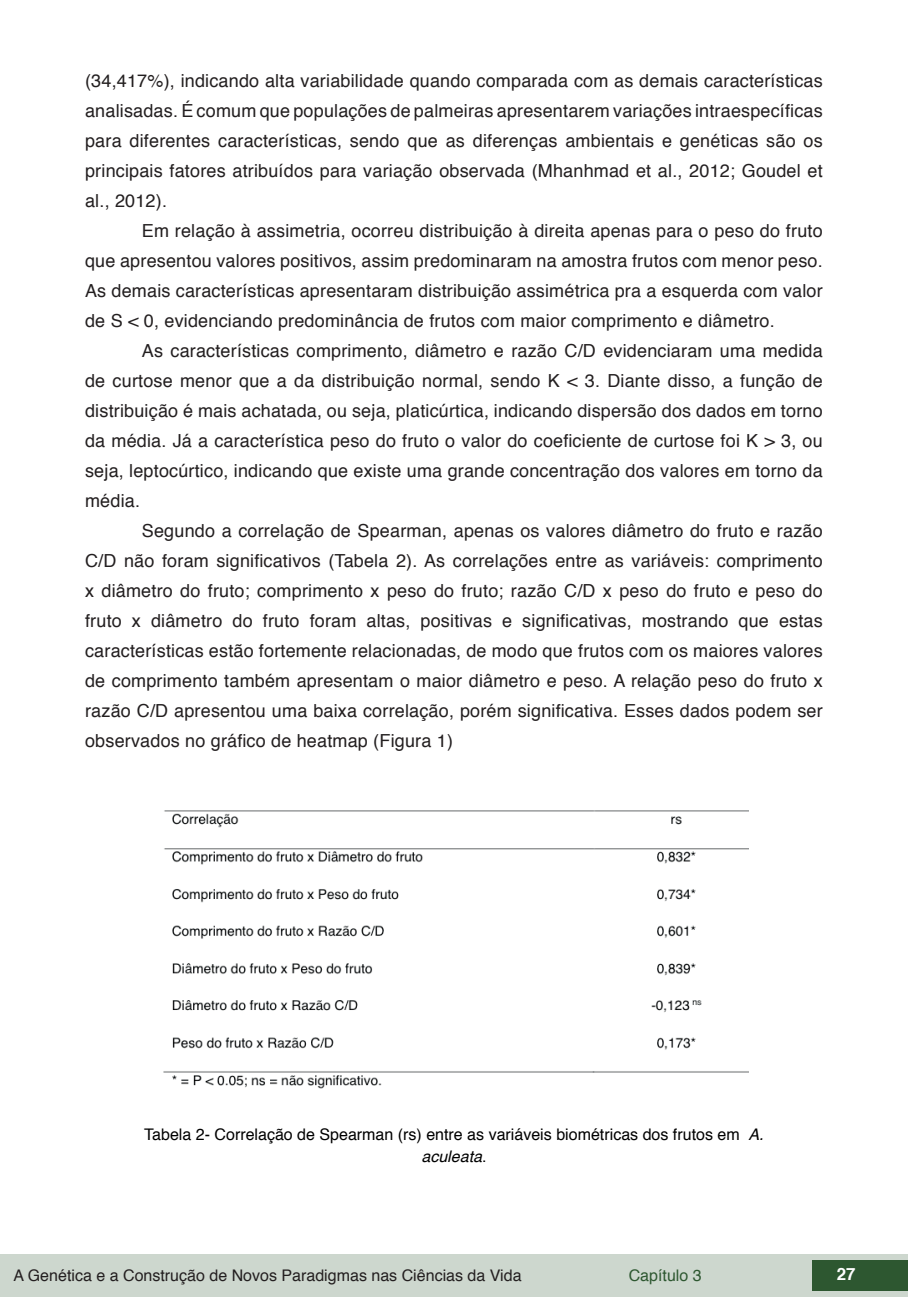
<style>
.page{position:relative;width:908px;height:1304px;background:#fff}
.page>*{position:absolute;margin:0;border:0;box-sizing:border-box;transform-origin:0 0}
.t1{font:18px/30px "Helvetica";letter-spacing:.01em;color:#231f20;text-align:justify}
.t2{font:700 16.8px "Helvetica";color:#fff}
.t3{font:16px/22px "Helvetica";color:#000;text-align:center}
.t4{font:16px "Helvetica";color:#231f20}
.t5{font:16px "Helvetica";color:#2d5730}
.s1{font-style:italic}
</style>
<div class="page">
<div style="left:0;top:1254px;width:906px;height:43px;background:#cdd7ce"></div>
<div style="left:812px;top:1261px;width:95px;height:30px;background:#2d5730"></div>
<img style="left:163px;top:810px;width:585px;height:279px">
<p class="t1" style="left:85px;top:66px;width:738px">(34,417%), indicando alta variabilidade quando comparada com as demais características analisadas. É comum que populações de palmeiras apresentarem variações intraespecíficas para diferentes características, sendo que as diferenças ambientais e genéticas são os principais fatores atribuídos para variação observada (Mhanhmad et al., 2012; Goudel et al., 2012).</p>
<p class="t1" style="left:85px;top:216px;width:738px;text-indent:57px">Em relação à assimetria, ocorreu distribuição à direita apenas para o peso do fruto que apresentou valores positivos, assim predominaram na amostra frutos com menor peso.<br>As demais características apresentaram distribuição assimétrica pra a esquerda com valor de S &lt; 0, evidenciando predominância de frutos com maior comprimento e diâmetro.</p>
<p class="t1" style="left:85px;top:336px;width:738px;text-indent:57px">As características comprimento, diâmetro e razão C/D evidenciaram uma medida de curtose menor que a da distribuição normal, sendo K &lt; 3. Diante disso, a função de distribuição é mais achatada, ou seja, platicúrtica, indicando dispersão dos dados em torno da média. Já a característica peso do fruto o valor do coeficiente de curtose foi K &gt; 3, ou seja, leptocúrtico, indicando que existe uma grande concentração dos valores em torno da média.</p>
<p class="t1" style="left:85px;top:517px;width:738px;text-indent:57px">Segundo a correlação de Spearman, apenas os valores diâmetro do fruto e razão C/D não foram significativos (Tabela 2). As correlações entre as variáveis: comprimento x diâmetro do fruto; comprimento x peso do fruto; razão C/D x peso do fruto e peso do fruto x diâmetro do fruto foram altas, positivas e significativas, mostrando que estas características estão fortemente relacionadas, de modo que frutos com os maiores valores de comprimento também apresentam o maior diâmetro e peso. A relação peso do fruto x razão C/D apresentou uma baixa correlação, porém significativa. Esses dados podem ser observados no gráfico de heatmap (Figura 1)</p>
<p class="t3" style="left:144px;top:1123px;width:620px">Tabela 2- Correlação de Spearman (rs) entre as variáveis biométricas dos frutos em <span class="s1">A. aculeata</span>.</p>
<p class="t4" style="left:14px;top:1263px;width:509px">A Genética e a Construção de Novos Paradigmas nas Ciências da Vida</p>
<p class="t5" style="left:628px;top:1263px;width:74px">Capítulo 3</p>
<p class="t2" style="left:836px;top:1261px;width:20px">27</p>
</div>
